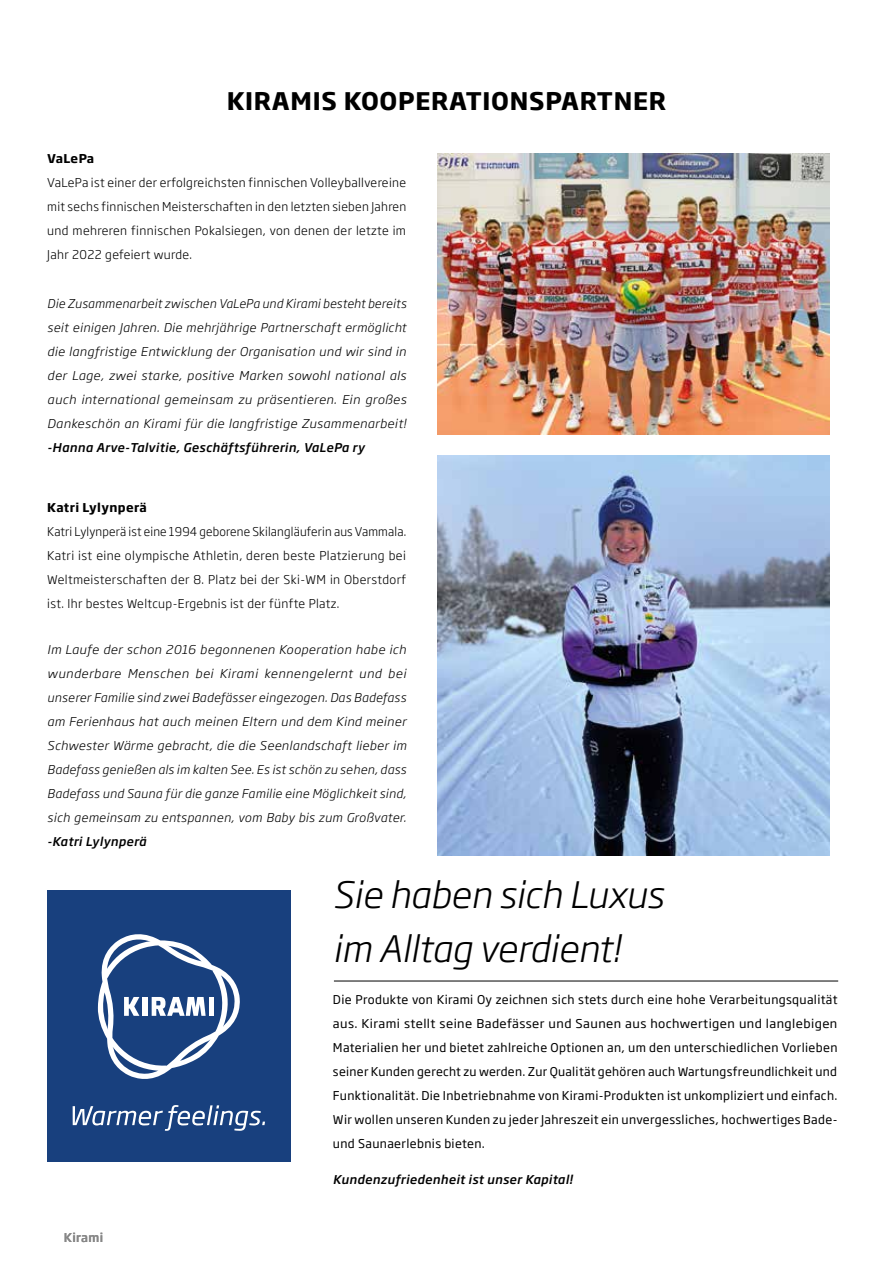
<style>
.page{position:relative;width:893px;height:1263px;background:#fff}
.page>*{position:absolute;margin:0;border:0;box-sizing:border-box;transform-origin:0 0}
.t1{font:italic 300 36px/54px "Soho Gothic Pro";color:#000}
.t2{font:700 24px "Soho Gothic Pro";letter-spacing:.03em;color:#000}
.t3{font:12px/24px "Soho Gothic Pro";letter-spacing:.03em;color:#000;text-align:justify}
.t4{font:300 12px/24px "Soho Gothic Pro";letter-spacing:.03em;color:#000;text-align:justify}
.t5{font:italic 300 12px/24px "Soho Gothic Pro";letter-spacing:.03em;color:#000;text-align:justify;scale:1.04 1}
.t6{font:italic 300 12px/24px "Soho Gothic Pro";letter-spacing:.03em;color:#000;text-align:justify}
.t7{font:italic 500 12px "Soho Gothic Pro";letter-spacing:.03em;color:#000}
.t8{font:700 12px "Soho Gothic Pro";letter-spacing:.03em;color:#000}
.t9{font:500 12px "Soho Gothic Pro";letter-spacing:.03em;color:#878787}
</style>
<div class="page">
<img style="left:437px;top:455px;width:392px;height:400px">
<img style="left:437px;top:154px;width:392px;height:280px">
<div style="left:47px;top:889px;width:243px;height:272px;background:#18407e"></div>
<svg style="left:73px;top:1105px;width:192px;height:26px"></svg>
<svg style="left:98px;top:934px;width:142px;height:145px"></svg>
<hr style="left:334px;top:981px;width:504px;height:1px;background:#000">
<hr style="left:892px;top:0;width:1px;height:1263px;background:#18407e">
<h2 class="t2" style="left:227px;top:82px;width:441px">KIRAMIS KOOPERATIONSPARTNER</h2>
<p class="t8" style="left:47px;top:149px;width:48px">VaLePa</p>
<p class="t4" style="left:47px;top:170px;width:361px">VaLePa ist einer der erfolgreichsten finnischen Volleyballvereine mit sechs finnischen Meisterschaften in den letzten sieben Jahren und mehreren finnischen Pokalsiegen, von denen der letzte im Jahr 2022 gefeiert wurde.</p>
<p class="t6" style="left:47px;top:290px;width:360px">Die Zusammenarbeit zwischen VaLePa und Kirami besteht bereits seit einigen Jahren. Die mehrjährige Partnerschaft ermöglicht die langfristige Entwicklung der Organisation und wir sind in der Lage, zwei starke, positive Marken sowohl national als auch international gemeinsam zu präsentieren. Ein großes Dankeschön an Kirami für die langfristige Zusammenarbeit!</p>
<p class="t7" style="left:47px;top:438px;width:319px">-Hanna Arve-Talvitie, Geschäftsführerin, VaLePa ry</p>
<p class="t8" style="left:47px;top:498px;width:101px">Katri Lylynperä</p>
<p class="t4" style="left:47px;top:519px;width:360px">Katri Lylynperä ist eine 1994 geborene Skilangläuferin aus Vammala.<br>Katri ist eine olympische Athletin, deren beste Platzierung bei Weltmeisterschaften der 8. Platz bei der Ski-WM in Oberstdorf ist. Ihr bestes Weltcup-Ergebnis ist der fünfte Platz.</p>
<p class="t5" style="left:47px;top:637px;width:347px">Im Laufe der schon 2016 begonnenen Kooperation habe ich wunderbare Menschen bei Kirami kennengelernt und bei unserer Familie sind zwei Badefässer eingezogen. Das Badefass am Ferienhaus hat auch meinen Eltern und dem Kind meiner Schwester Wärme gebracht, die die Seenlandschaft lieber im Badefass genießen als im kalten See. Es ist schön zu sehen, dass Badefass und Sauna für die ganze Familie eine Möglichkeit sind, sich gemeinsam zu entspannen, vom Baby bis zum Großvater.</p>
<p class="t7" style="left:47px;top:832px;width:101px">-Katri Lylynperä</p>
<h1 class="t1" style="left:333px;top:866px;width:332px">Sie haben sich Luxus im Alltag verdient!</h1>
<p class="t9" style="left:64px;top:1228px;width:41px">Kirami</p>
<p class="t3" style="left:333px;top:986px;width:506px">Die Produkte von Kirami Oy zeichnen sich stets durch eine hohe Verarbeitungsqualität aus. Kirami stellt seine Badefässer und Saunen aus hochwertigen und langlebigen Materialien her und bietet zahlreiche Optionen an, um den unterschiedlichen Vorlieben seiner Kunden gerecht zu werden. Zur Qualität gehören auch Wartungsfreundlichkeit und Funktionalität. Die Inbetriebnahme von Kirami-Produkten ist unkompliziert und einfach.<br>Wir wollen unseren Kunden zu jeder Jahreszeit ein unvergessliches, hochwertiges Bade&shy;und Saunaerlebnis bieten.</p>
<p class="t7" style="left:333px;top:1170px;width:241px">Kundenzufriedenheit ist unser Kapital!</p>
</div>
